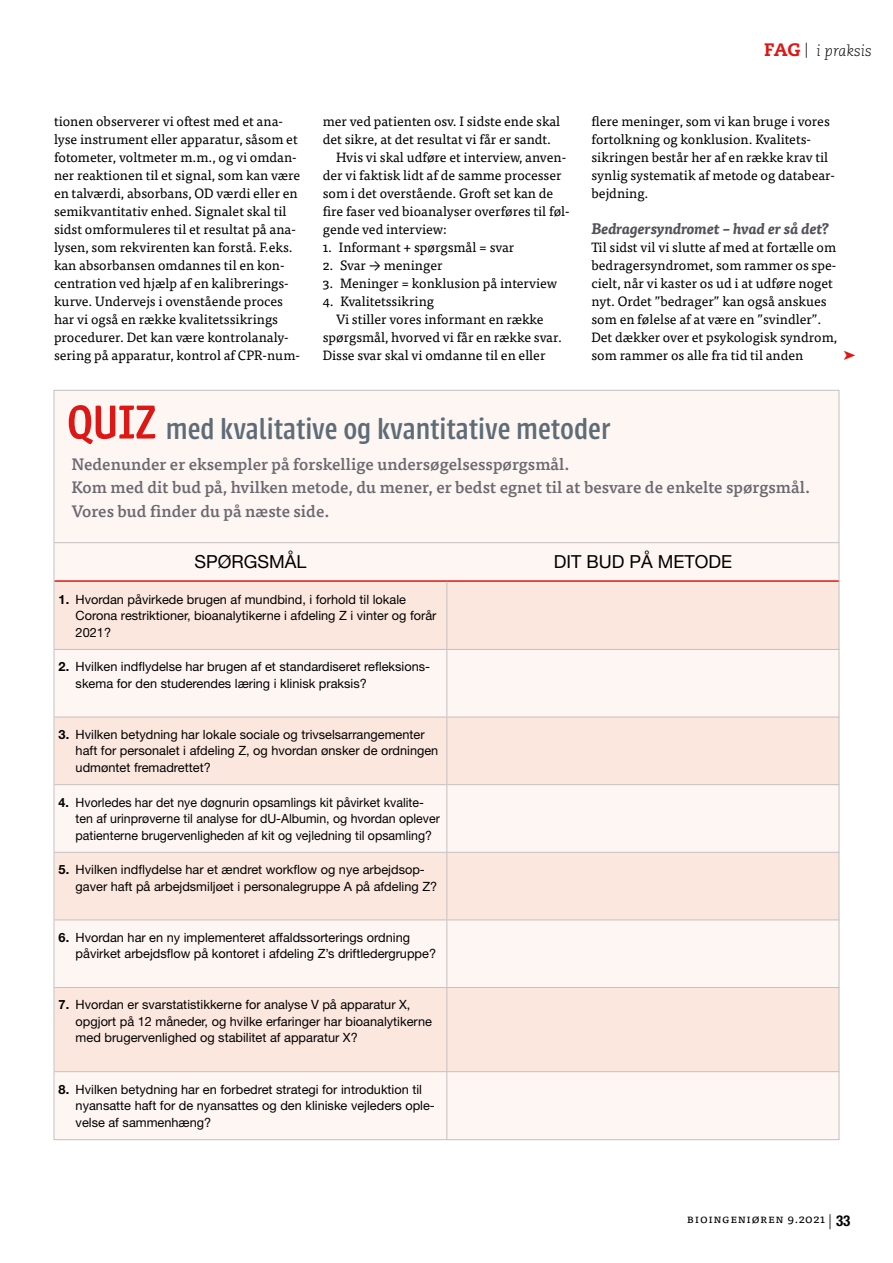
<style>
.page{position:relative;width:893px;height:1263px;background:#fff}
.page>*{position:absolute;margin:0;border:0;box-sizing:border-box;transform-origin:0 0}
.t1{font:500 31.5px "Urbana";color:#5e6c78;scale:.96 1}
.t2{font:18px "Helvetica Neue LT Pro";color:#000}
.t3{font:500 16.5px/23.7px "Tisa Pro";color:#6b6a71}
.t4{font:italic 700 15px "Tisa Pro";color:#545158}
.t5{font:italic 300 15px "Caecilia LT Std";color:#000}
.t6{font:13.5px/18px "Tisa Pro";color:#000}
.t7{font:12.75px/16.5px "Helvetica Neue LT Pro";color:#000}
.t8{font:12px "Tisa Pro";letter-spacing:.05em;color:#000}
.s1{font-family:"Calibri"}
.s2{font-weight:800;font-style:normal;font-size:18px;color:#dc1715}
.s3{font-size:52.5px;color:#dc1715}
.s4{font-weight:700}
.s5{font-family:"Helvetica Neue LT Pro";font-weight:300;font-size:15px}
.s6{font-family:"Helvetica Neue LT Pro";font-weight:700;font-stretch:condensed;font-size:15px}
</style>
<div class="page">
<div style="left:54px;top:390px;width:785px;height:750px;background:#fef6f2"></div>
<div style="left:56px;top:582px;width:781px;height:67px;background:#fce7de"></div>
<svg style="left:56px;top:650px;width:781px;height:488px"></svg>
<hr style="left:54px;top:542px;width:393px;height:1px;background:#c4c0c3">
<hr style="left:447px;top:542px;width:392px;height:1px;background:#c4c0c3">
<hr style="left:54px;top:580px;width:393px;height:2px;background:#dc1715">
<hr style="left:447px;top:580px;width:392px;height:2px;background:#dc1715">
<hr style="left:446px;top:582px;width:1px;height:67px;background:#c4c0c3">
<hr style="left:54px;top:649px;width:393px;height:1px;background:#c4c0c3">
<hr style="left:447px;top:649px;width:392px;height:1px;background:#c4c0c3">
<hr style="left:446px;top:650px;width:1px;height:67px;background:#c4c0c3">
<hr style="left:54px;top:717px;width:393px;height:1px;background:#c4c0c3">
<hr style="left:447px;top:717px;width:392px;height:1px;background:#c4c0c3">
<hr style="left:446px;top:717px;width:1px;height:67px;background:#c4c0c3">
<hr style="left:54px;top:784px;width:393px;height:1px;background:#c4c0c3">
<hr style="left:447px;top:784px;width:392px;height:1px;background:#c4c0c3">
<hr style="left:446px;top:785px;width:1px;height:67px;background:#c4c0c3">
<hr style="left:54px;top:852px;width:393px;height:1px;background:#c4c0c3">
<hr style="left:447px;top:852px;width:392px;height:1px;background:#c4c0c3">
<hr style="left:446px;top:853px;width:1px;height:66px;background:#c4c0c3">
<hr style="left:54px;top:919px;width:393px;height:1px;background:#c4c0c3">
<hr style="left:447px;top:919px;width:392px;height:1px;background:#c4c0c3">
<hr style="left:446px;top:920px;width:1px;height:67px;background:#c4c0c3">
<hr style="left:54px;top:987px;width:393px;height:1px;background:#c4c0c3">
<hr style="left:447px;top:987px;width:392px;height:1px;background:#c4c0c3">
<hr style="left:446px;top:988px;width:1px;height:83px;background:#c4c0c3">
<hr style="left:54px;top:1071px;width:393px;height:1px;background:#c4c0c3">
<hr style="left:447px;top:1071px;width:392px;height:1px;background:#c4c0c3">
<hr style="left:446px;top:1072px;width:1px;height:67px;background:#c4c0c3">
<p class="t6" style="left:54px;top:111px;width:248px">tionen observerer vi oftest med et ana&shy;lyse instrument eller apparatur, såsom et fotometer, voltmeter m.m., og vi omdan&shy;ner reaktionen til et signal, som kan være en talværdi, absorbans, OD værdi eller en semikvantitativ enhed. Signalet skal til sidst omformuleres til et resultat på ana&shy;lysen, som rekvirenten kan forstå. F.eks. kan absorbansen omdannes til en kon&shy;centration ved hjælp af en kalibrerings&shy;kurve. Undervejs i ovenstående proces har vi også en række kvalitetssikrings procedurer. Det kan være kontrolanaly&shy;sering på apparatur, kontrol af CPR-num-</p>
<p class="t6" style="left:323px;top:111px;width:239px">mer ved patienten osv. I sidste ende skal</p>
<p class="t6" style="left:323px;top:129px;width:230px">det sikre, at det resultat vi får er sandt.</p>
<p class="t6" style="left:336px;top:147px;width:231px">Hvis vi skal udføre et interview, anven-</p>
<p class="t6" style="left:323px;top:165px;width:240px">der vi faktisk lidt af de samme processer</p>
<p class="t6" style="left:323px;top:183px;width:232px">som i det overstående. Groft set kan de</p>
<p class="t6" style="left:323px;top:201px;width:248px">fire faser ved bioanalyser overføres til føl-</p>
<p class="t6" style="left:323px;top:219px;width:125px">gende ved interview:</p>
<p class="t6" style="left:323px;top:237px;width:193px">1. Informant + spørgsmål = svar</p>
<p class="t6" style="left:323px;top:255px;width:121px">2. Svar <span class="s1">→</span> meninger</p>
<p class="t6" style="left:323px;top:273px;width:236px">3. Meninger = konklusion på interview</p>
<p class="t6" style="left:323px;top:291px;width:113px">4. Kvalitetssikring</p>
<p class="t6" style="left:336px;top:309px;width:209px">Vi stiller vores informant en række</p>
<p class="t6" style="left:323px;top:327px;width:241px">spørgsmål, hvorved vi får en række svar.</p>
<p class="t6" style="left:323px;top:345px;width:224px">Disse svar skal vi omdanne til en eller</p>
<p class="t5" style="left:764px;top:43px;width:109px"><span class="s2">FAG</span> | i praksis</p>
<p class="t6" style="left:591px;top:111px;width:245px">flere meninger, som vi kan bruge i vores fortolkning og konklusion. Kvalitets&shy;sikringen består her af en række krav til synlig systematik af metode og databear&shy;bejdning.</p>
<p class="t4" style="left:591px;top:217px;width:239px">Bedragersyndromet – hvad er så det?</p>
<p class="t6" style="left:591px;top:237px;width:247px">Til sidst vil vi slutte af med at fortælle om bedragersyndromet, som rammer os spe&shy;cielt, når vi kaster os ud i at udføre noget nyt. Ordet ”bedrager” kan også anskues som en følelse af at være en ”svindler”.<br>Det dækker over et psykologisk syndrom, som rammer os alle fra tid til anden</p>
<h1 class="t1" style="left:67px;top:412px;width:567px"><span class="s3">QUIZ</span> med kvalitative og kvantitative metoder</h1>
<p class="t3" style="left:71px;top:451px;width:740px">Nedenunder er eksempler på forskellige undersøgelsesspørgsmål.<br>Kom med dit bud på, hvilken metode, du mener, er bedst egnet til at besvare de enkelte spørgsmål.<br>Vores bud finder du på næste side.</p>
<h2 class="t2" style="left:195px;top:551px;width:114px">SPØRGSMÅL</h2>
<h2 class="t2" style="left:554px;top:551px;width:180px">DIT BUD PÅ METODE</h2>
<p class="t7" style="left:76px;top:591px;width:362px;text-indent:-17px"><span class="s4">1.</span> Hvordan påvirkede brugen af mundbind, i forhold til lokale<br>Corona restriktioner, bioanalytikerne i afdeling Z i vinter og forår<br>2021?</p>
<p class="t7" style="left:76px;top:658px;width:356px;text-indent:-17px"><span class="s4">2.</span> Hvilken indflydelse har brugen af et standardiseret refleksions&shy;skema for den studerendes læring i klinisk praksis?</p>
<p class="t7" style="left:76px;top:726px;width:364px;text-indent:-17px"><span class="s4">3.</span> Hvilken betydning har lokale sociale og trivselsarrangementer haft for personalet i afdeling Z, og hvordan ønsker de ordningen udmøntet fremadrettet?</p>
<p class="t7" style="left:76px;top:793px;width:366px;text-indent:-17px"><span class="s4">4.</span> Hvorledes har det nye døgnurin opsamlings kit påvirket kvalite&shy;ten af urinprøverne til analyse for dU-Albumin, og hvordan oplever patienterne brugervenligheden af kit og vejledning til opsamling?</p>
<p class="t7" style="left:76px;top:861px;width:363px;text-indent:-17px"><span class="s4">5.</span> Hvilken indflydelse har et ændret workflow og nye arbejdsop&shy;gaver haft på arbejdsmiljøet i personalegruppe A på afdeling Z?</p>
<p class="t7" style="left:76px;top:929px;width:362px;text-indent:-17px"><span class="s4">6.</span> Hvordan har en ny implementeret affaldssorterings ordning påvirket arbejdsflow på kontoret i afdeling Z’s driftledergruppe?</p>
<p class="t7" style="left:76px;top:996px;width:358px;text-indent:-17px"><span class="s4">7.</span> Hvordan er svarstatistikkerne for analyse V på apparatur X, opgjort på 12 måneder, og hvilke erfaringer har bioanalytikerne med brugervenlighed og stabilitet af apparatur X?</p>
<p class="t7" style="left:76px;top:1080px;width:361px;text-indent:-17px"><span class="s4">8.</span> Hvilken betydning har en forbedret strategi for introduktion til nyansatte haft for de nyansattes og den kliniske vejleders ople&shy;velse af sammenhæng?</p>
<p class="t8" style="left:687px;top:1209px;width:165px">Bioingeniøren 9.2021 <span class="s5">|</span> <span class="s6">33</span></p>
</div>
